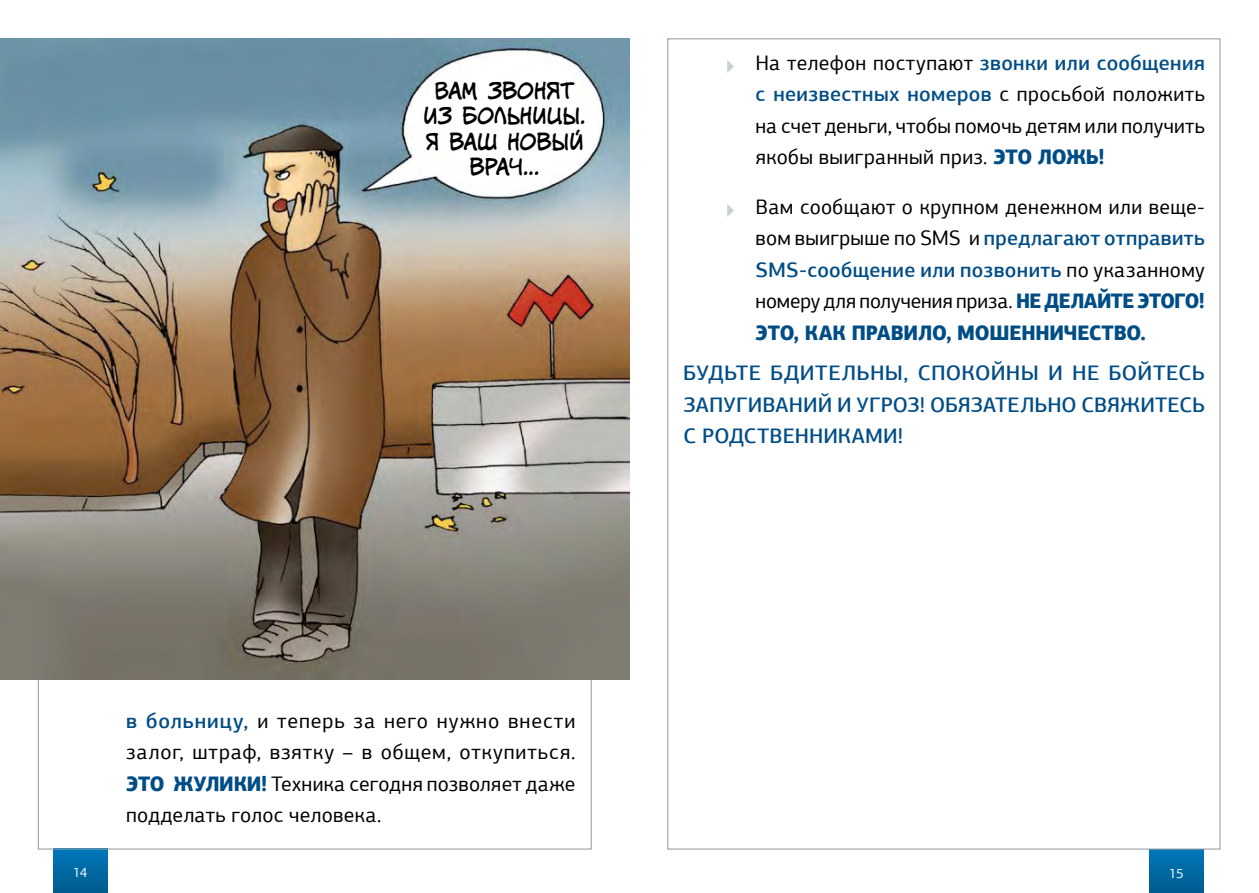
<style>
.page{position:relative;width:1259px;height:893px;background:#fff}
.page>*{position:absolute;margin:0;border:0;box-sizing:border-box;transform-origin:0 0}
.Bullet_1{font:21px/31.5px "PF Agora Sans Pro";letter-spacing:.01em;color:#000;text-align:justify}
.Body{font:500 21px/31.5px "PF Agora Sans Pro";color:#004d86;text-align:justify}
.Body-2{font:21px/25.5px "BOM Gcom 002";letter-spacing:.01em;color:#000;text-align:center}
.t1{font:13.5px "PF Agora Sans Pro";color:#fff}
.s1{font-weight:500;color:#004d86}
.s2{font-weight:900;color:#004d86}
</style>
<div class="page">
<div style="left:53px;top:849px;width:54px;height:44px;background:linear-gradient(to bottom,#0078ba,#005c8f)"></div>
<div style="left:1149px;top:849px;width:54px;height:44px;background:linear-gradient(to bottom,#0077b9,#005c8f)"></div>
<svg style="left:37px;top:679px;width:555px;height:171px"></svg>
<svg style="left:667px;top:38px;width:554px;height:812px"></svg>
<img style="left:0;top:38px;width:629px;height:641px">
<svg style="left:727px;top:59px;width:7px;height:14px"></svg>
<svg style="left:727px;top:203px;width:7px;height:14px"></svg>
<p class="Body-2" style="left:423px;top:78px;width:163px">Вам звонят из больницы.<br>Я ваш новый врач...</p>
<p class="Bullet_1" style="left:755px;top:47px;width:451px">На телефон поступают <span class="s1">звонки или сообщения с неизвестных номеров</span> с просьбой положить на счет деньги, чтобы помочь детям или получить якобы выигранный приз. <span class="s2">ЭТО ЛОЖЬ!</span></p>
<p class="Bullet_1" style="left:755px;top:191px;width:451px">Вам сообщают о крупном денежном или веще&shy;вом выигрыше по SMS и <span class="s1">предлагают отправить SMS-сообщение или позвонить</span> по указанному номеру для получения приза. <span class="s2">НЕ ДЕЛАЙТЕ ЭТОГО!<br>ЭТО, КАК ПРАВИЛО, МОШЕННИЧЕСТВО.</span></p>
<p class="Body" style="left:683px;top:357px;width:523px">БУДЬТЕ БДИТЕЛЬНЫ, СПОКОЙНЫ И НЕ БОЙТЕСЬ ЗАПУГИВАНИЙ И УГРОЗ! ОБЯЗАТЕЛЬНО СВЯЖИТЕСЬ С РОДСТВЕННИКАМИ!</p>
<p class="Bullet_1" style="left:126px;top:705px;width:451px"><span class="s1">в больницу,</span> и теперь за него нужно внести залог, штраф, взятку – в общем, откупиться.<br><span class="s2">ЭТО ЖУЛИКИ!</span> Техника сегодня позволяет даже подделать голос человека.</p>
<p class="t1" style="left:73px;top:864px;width:16px">14</p>
<p class="t1" style="left:1169px;top:865px;width:16px">15</p>
</div>
